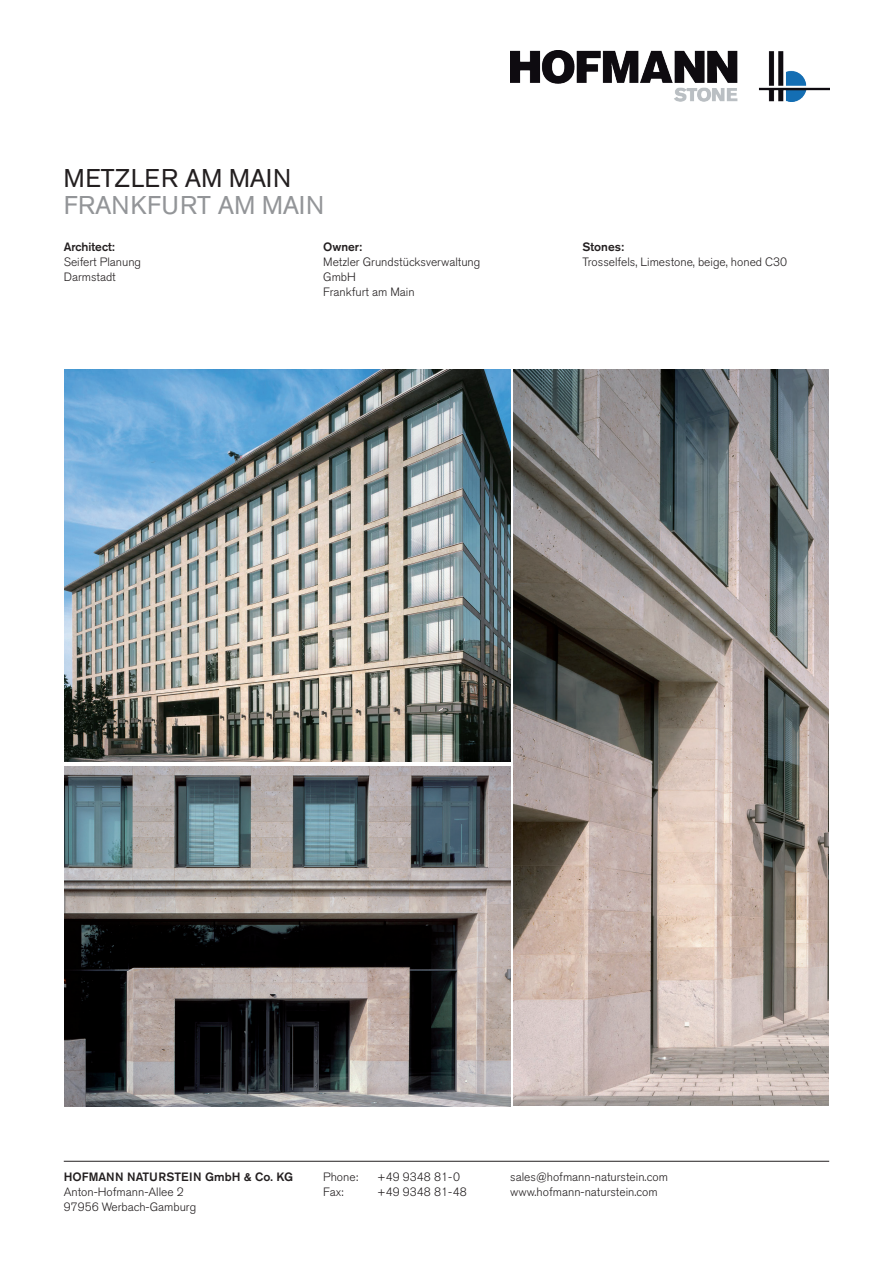
<style>
.page{position:relative;width:893px;height:1263px;background:#fff}
.page>*{position:absolute;margin:0;border:0;box-sizing:border-box;transform-origin:0 0}
.t1{font:25.5px "Akzidenz Grotesk BQ";color:#939598}
.t2{font:25.5px "Akzidenz Grotesk BQ";color:#231f20}
.t3{font:300 12px/15px "Akzidenz Grotesk BQ";color:#231f20}
.t4{font:500 12px "Akzidenz Grotesk BQ";color:#231f20}
</style>
<div class="page">
<hr style="left:64px;top:1161px;width:765px;height:1px;background:#231f20">
<img style="left:510px;top:51px;width:319px;height:50px">
<img style="left:64px;top:370px;width:447px;height:391px">
<img style="left:64px;top:766px;width:447px;height:340px">
<img style="left:514px;top:370px;width:314px;height:736px">
<h1 class="t2" style="left:64px;top:163px;width:225px">M ETZLER AM MAIN</h1>
<h1 class="t1" style="left:64px;top:190px;width:65px">FRANKF</h1>
<h1 class="t1" style="left:162px;top:190px;width:160px">URT AM MAIN</h1>
<p class="t4" style="left:64px;top:240px;width:53px">Architect:</p>
<p class="t3" style="left:64px;top:255px;width:79px">Seifert Planung<br>Darmstadt</p>
<p class="t4" style="left:323px;top:240px;width:40px">Owner:</p>
<p class="t3" style="left:323px;top:255px;width:159px">Metzler Grundstücksverwaltung<br>GmbH<br>Frankfurt am Main</p>
<p class="t4" style="left:583px;top:240px;width:43px">Stones:</p>
<p class="t3" style="left:583px;top:255px;width:206px">Trosselfels, Limestone, beige, honed C30</p>
<p class="t4" style="left:64px;top:1170px;width:231px">HOFMANN NATURSTEIN GmbH &amp; Co. KG</p>
<p class="t3" style="left:64px;top:1185px;width:134px">Anton-Hofmann-Allee 2<br>97956 Werbach-Gamburg</p>
<p class="t3" style="left:323px;top:1169px;width:37px">Phone:</p>
<p class="t3" style="left:377px;top:1169px;width:85px">+49 9348 81-0</p>
<p class="t3" style="left:323px;top:1184px;width:22px">Fax:</p>
<p class="t3" style="left:377px;top:1184px;width:91px">+49 9348 81-48</p>
<p class="t3" style="left:510px;top:1169px;width:159px">sales@hofmann-naturstein.com www.hofmann-naturstein.com</p>
</div>
